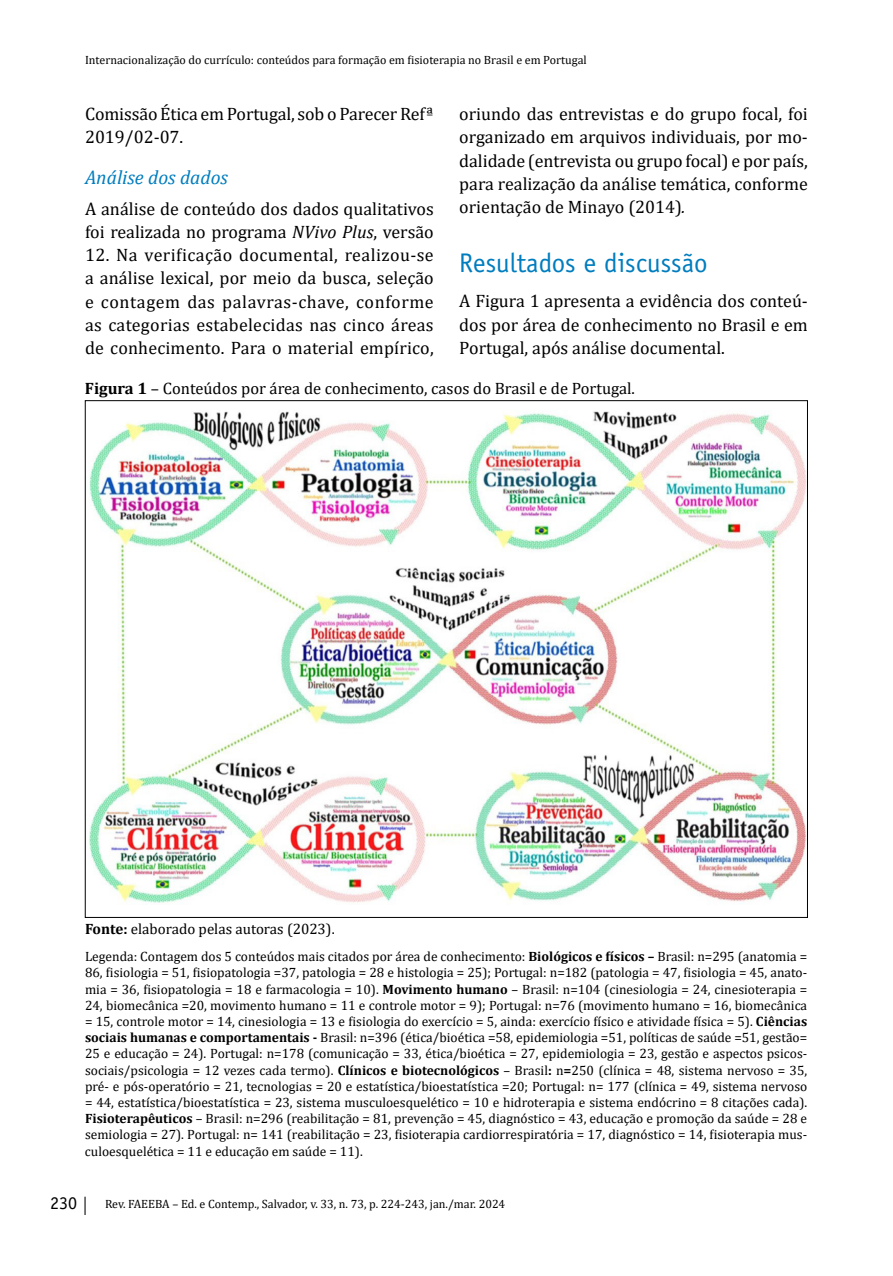
<style>
.page{position:relative;width:893px;height:1276px;background:#fff}
.page>*{position:absolute;margin:0;border:0;box-sizing:border-box;transform-origin:0 0}
.t1{font:27px "Officina Sans Std";color:#007dbe}
.t2{font:italic 19.5px "Cambria";color:#007dbe}
.t3{font:18px/23.1px "Cambria";color:#000;text-align:justify}
.t4{font:18px "Officina Sans";color:#000}
.t5{font:16.5px "Cambria";color:#000}
.t6{font:15px "Cambria";color:#000}
.t7{font:13.5px/16.2px "Cambria";color:#000;text-align:justify}
.t8{font:12px "Cambria";color:#000}
.s1{font-style:italic}
.s2{font-weight:700}
</style>
<div class="page">
<svg style="left:85px;top:1196px;width:1px;height:19px"></svg>
<img style="left:89px;top:411px;width:717px;height:492px">
<p class="t8" style="left:85px;top:53px;width:503px">Internacionalização do currículo: conteúdos para formação em fisioterapia no Brasil e em Portugal</p>
<h3 class="t3" style="left:85px;top:103px;width:350px">Comissão Ética em Portugal, sob o Parecer Refª<br>2019/02-07.</h3>
<h2 class="t2" style="left:85px;top:163px;width:144px">Análise dos dados</h2>
<h3 class="t3" style="left:85px;top:197px;width:350px">A análise de conteúdo dos dados qualitativos foi realizada no programa <span class="s1">NVivo Plus</span>, versão</h3>
<h3 class="t3" style="left:85px;top:244px;width:350px">12. Na verificação documental, realizou-se a análise lexical, por meio da busca, seleção e contagem das palavras-chave, conforme as categorias estabelecidas nas cinco áreas de conhecimento. Para o material empírico,</h3>
<h3 class="t3" style="left:459px;top:103px;width:350px">oriundo das entrevistas e do grupo focal, foi organizado em arquivos individuais, por mo&shy;dalidade (entrevista ou grupo focal) e por país, para realização da análise temática, conforme orientação de Minayo (2014)<span class="s1">.</span></h3>
<h1 class="t1" style="left:459px;top:247px;width:250px">Resultados e discussão</h1>
<h3 class="t3" style="left:459px;top:290px;width:350px">A Figura 1 apresenta a evidência dos conteú&shy;dos por área de conhecimento no Brasil e em Portugal, após análise documental.</h3>
<p class="t5" style="left:85px;top:378px;width:552px"><span class="s2">Figura 1</span> – Conteúdos por área de conhecimento, casos do Brasil e de Portugal.</p>
<p class="t6" style="left:85px;top:920px;width:251px"><span class="s2">Fonte:</span> elaborado pelas autoras (2023).</p>
<p class="t7" style="left:85px;top:948px;width:724px">Legenda: Contagem dos 5 conteúdos mais citados por área de conhecimento: <span class="s2">Biológicos e físicos –</span> Brasil: n=295 (anatomia = 86, fisiologia = 51, fisiopatologia =37, patologia = 28 e histologia = 25); Portugal: n=182 (patologia = 47, fisiologia = 45, anato&shy;mia = 36, fisiopatologia = 18 e farmacologia = 10). <span class="s2">Movimento humano</span> – Brasil: n=104 (cinesiologia = 24, cinesioterapia = 24, biomecânica =20, movimento humano = 11 e controle motor = 9); Portugal: n=76 (movimento humano = 16, biomecânica = 15, controle motor = 14, cinesiologia = 13 e fisiologia do exercício = 5, ainda: exercício físico e atividade física = 5). <span class="s2">Ciências sociais humanas e comportamentais -</span> Brasil: n=396 (ética/bioética =58, epidemiologia =51, políticas de saúde =51, gestão= 25 e educação = 24). Portugal: n=178 (comunicação = 33, ética/bioética = 27, epidemiologia = 23, gestão e aspectos psicos&shy;sociais/psicologia = 12 vezes cada termo). <span class="s2">Clínicos e biotecnológicos</span> – Brasil<span class="s2">:</span> n<span class="s2">=</span>250 (clínica = 48, sistema nervoso = 35, pré- e pós-operatório = 21, tecnologias = 20 e estatística/bioestatística =20; Portugal: n= 177 (clínica = 49, sistema nervoso = 44, estatística/bioestatística = 23, sistema musculoesquelético = 10 e hidroterapia e sistema endócrino = 8 citações cada).<br><span class="s2">Fisioterapêuticos</span> – Brasil: n=296 (reabilitação = 81, prevenção = 45, diagnóstico = 43, educação e promoção da saúde = 28 e semiologia = 27). Portugal: n= 141 (reabilitação = 23, fisioterapia cardiorrespiratória = 17, diagnóstico = 14, fisioterapia mus&shy;culoesquelética = 11 e educação em saúde = 11).</p>
<h3 class="t4" style="left:50px;top:1192px;width:28px">230</h3>
<p class="t8" style="left:105px;top:1197px;width:402px">Rev. FAEEBA – Ed. e Contemp., Salvador, v. 33, n. 73, p. 224-243, jan./mar. 2024</p>
</div>
